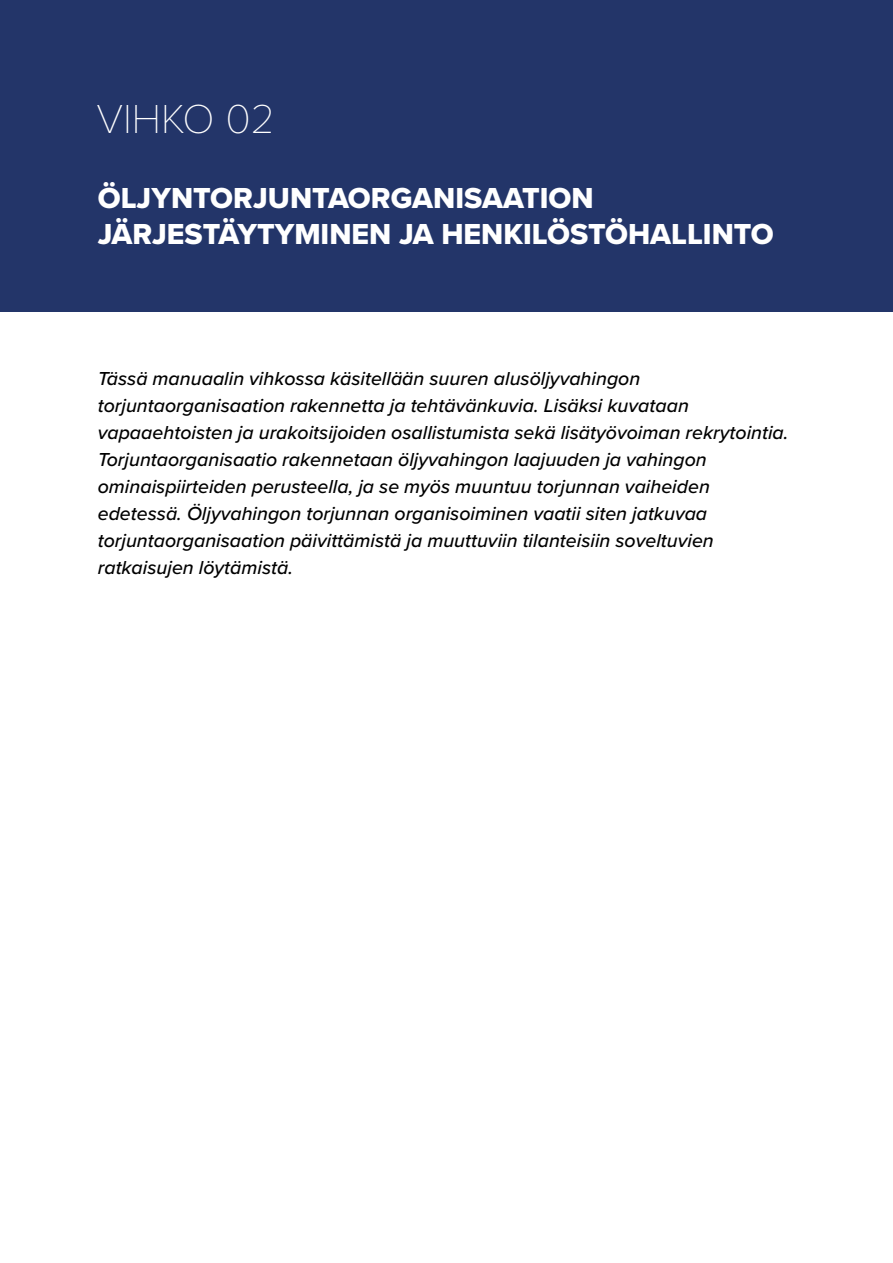
<style>
.page{position:relative;width:893px;height:1263px;background:#fff}
.page>*{position:absolute;margin:0;border:0;box-sizing:border-box;transform-origin:0 0}
.t1{font:100 42px "Proxima Nova T";color:#fff}
.t2{font:30px/36px "Proxima Nova Extrabld";color:#fff}
.t3{font:italic 500 19.5px/27px "Proxima Nova";color:#000}
</style>
<div class="page">
<div style="left:0;top:0;width:893px;height:312px;background:#233569"></div>
<h1 class="t1" style="left:96px;top:88px;width:180px">VIHKO 02</h1>
<h2 class="t2" style="left:98px;top:180px;width:678px">ÖLJYNTORJUNTAORGANISAATION<br>JÄRJESTÄYTYMINEN JA HENKILÖSTÖHALLINTO</h2>
<p class="t3" style="left:98px;top:365px;width:692px">Tässä manuaalin vihkossa käsitellään suuren alusöljyvahingon torjuntaorganisaation rakennetta ja tehtävänkuvia. Lisäksi kuvataan vapaaehtoisten ja urakoitsijoiden osallistumista sekä lisätyövoiman rekrytointia.<br>Torjuntaorganisaatio rakennetaan öljyvahingon laajuuden ja vahingon ominaispiirteiden perusteella, ja se myös muuntuu torjunnan vaiheiden edetessä. Öljyvahingon torjunnan organisoiminen vaatii siten jatkuvaa torjuntaorganisaation päivittämistä ja muuttuviin tilanteisiin soveltuvien ratkaisujen löytämistä.</p>
</div>
